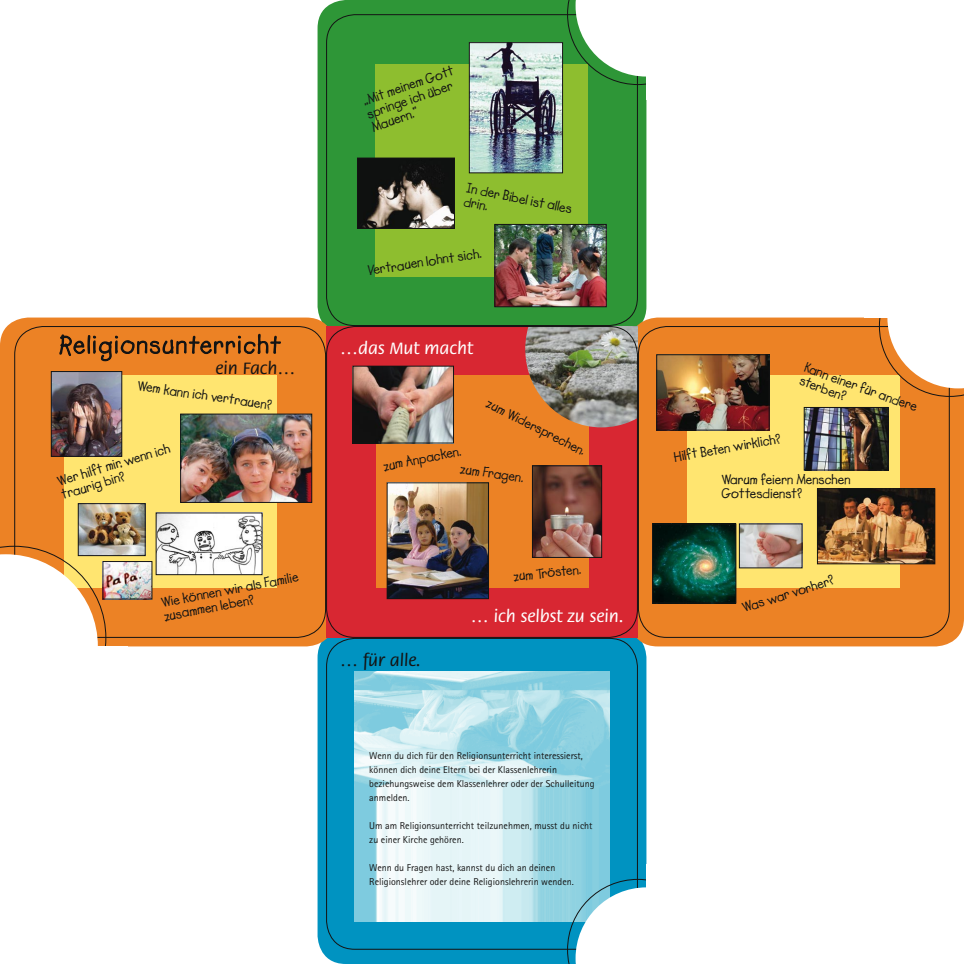
<style>
.page{position:relative;width:964px;height:964px;background:#fff}
.page>*{position:absolute;margin:0;border:0;box-sizing:border-box;transform-origin:0 0}
.Leitsätze_V1{font:500 18px "Flora";color:#fff}
.Leitsätze_V1-2{font:500 18px "Flora";color:#141414}
.Lebensfragen_in_Lemonade_ICG{font:14px/14px "Lemonade ICG Bold";color:#141414}
.Fließtext_V1{font:10px/14px "Rotis Sans Serif";color:#141414}
</style>
<div class="page">
<div style="left:317px;top:0;width:329px;height:317px;background:#2e9637"></div>
<svg style="left:317px;top:646px;width:329px;height:318px;background:#0a94c0"></svg>
<svg style="left:0;top:317px;width:326px;height:329px;background:#e4832e"></svg>
<svg style="left:638px;top:317px;width:326px;height:329px;background:#e4832d"></svg>
<svg style="left:58px;top:317px;width:224px;height:8px;background:#ed8a33"></svg>
<img style="left:326px;top:14px;width:312px;height:311px">
<img style="left:638px;top:325px;width:312px;height:312px">
<img style="left:327px;top:325px;width:311px;height:312px">
<img style="left:14px;top:325px;width:313px;height:312px">
<svg style="left:326px;top:637px;width:312px;height:312px;background:#7dc7dc"></svg>
<svg style="left:567px;top:879px;width:79px;height:85px"></svg>
<svg style="left:0;top:546px;width:106px;height:100px"></svg>
<svg style="left:879px;top:317px;width:85px;height:80px"></svg>
<svg style="left:567px;top:0;width:79px;height:85px"></svg>
<p class="Leitsätze_V1-2" style="left:216px;top:359px;width:82px">ein Fach…</p>
<p class="Lebensfragen_in_Lemonade_ICG" style="left:138px;top:379px;width:138px;rotate:8deg">Wem kann ich vertrauen?</p>
<p class="Lebensfragen_in_Lemonade_ICG" style="left:56px;top:475px;width:119px;rotate:-17deg">Wer hilft mir, wenn ich</p>
<p class="Lebensfragen_in_Lemonade_ICG" style="left:60px;top:488px;width:67px;rotate:-17deg">traurig bin?</p>
<p class="Lebensfragen_in_Lemonade_ICG" style="left:160px;top:596px;width:141px;rotate:-11deg">Wie können wir als Familie</p>
<p class="Lebensfragen_in_Lemonade_ICG" style="left:163px;top:610px;width:93px;rotate:-11deg">zusammen leben?</p>
<p class="Lebensfragen_in_Lemonade_ICG" style="left:360px;top:95px;width:97px;rotate:-19deg">„Mit meinem Gott springe ich über<br>Mauern.“</p>
<p class="Lebensfragen_in_Lemonade_ICG" style="left:468px;top:180px;width:109px;line-height:14.4px;rotate:12deg">In der Bibel ist alles drin.</p>
<p class="Lebensfragen_in_Lemonade_ICG" style="left:367px;top:264px;width:116px;rotate:-9deg">Vertrauen lohnt sich.</p>
<p class="Leitsätze_V1" style="left:340px;top:339px;width:135px">…das Mut macht</p>
<p class="Lebensfragen_in_Lemonade_ICG" style="left:491px;top:396px;width:111px;rotate:27deg">zum Widersprechen.</p>
<p class="Lebensfragen_in_Lemonade_ICG" style="left:382px;top:459px;width:81px;rotate:-11deg">zum Anpacken.</p>
<p class="Lebensfragen_in_Lemonade_ICG" style="left:461px;top:462px;width:66px;rotate:8deg">zum Fragen.</p>
<p class="Lebensfragen_in_Lemonade_ICG" style="left:513px;top:569px;width:69px;rotate:-6deg">zum Trösten.</p>
<p class="Leitsätze_V1-2" style="left:340px;top:651px;width:82px">… für alle.</p>
<p class="Leitsätze_V1" style="left:471px;top:607px;width:155px">… ich selbst zu sein.</p>
<p class="Fließtext_V1" style="left:369px;top:748px;width:215px">Wenn du dich für den Religionsunterricht interessierst, können dich deine Eltern bei der Klassenlehrerin</p>
<p class="Fließtext_V1" style="left:369px;top:776px;width:227px">beziehungsweise dem Klassenlehrer oder der Schulleitung anmelden.</p>
<p class="Fließtext_V1" style="left:369px;top:818px;width:225px">Um am Religionsunterricht teilzunehmen, musst du nicht zu einer Kirche gehören.</p>
<p class="Fließtext_V1" style="left:369px;top:860px;width:188px">Wenn du Fragen hast, kannst du dich an deinen</p>
<p class="Fließtext_V1" style="left:369px;top:874px;width:206px">Religionslehrer oder deine Religionslehrerin wenden.</p>
<p class="Lebensfragen_in_Lemonade_ICG" style="left:673px;top:450px;width:110px;rotate:-10deg">Hilft Beten wirklich?</p>
<p class="Lebensfragen_in_Lemonade_ICG" style="left:807px;top:360px;width:121px;rotate:20deg">Kann einer für andere sterben?</p>
<p class="Lebensfragen_in_Lemonade_ICG" style="left:721px;top:473px;width:131px">Warum feiern Menschen</p>
<p class="Lebensfragen_in_Lemonade_ICG" style="left:721px;top:487px;width:82px">Gottesdienst?</p>
<p class="Lebensfragen_in_Lemonade_ICG" style="left:740px;top:601px;width:97px;rotate:-17deg">Was war vorher?</p>
</div>
